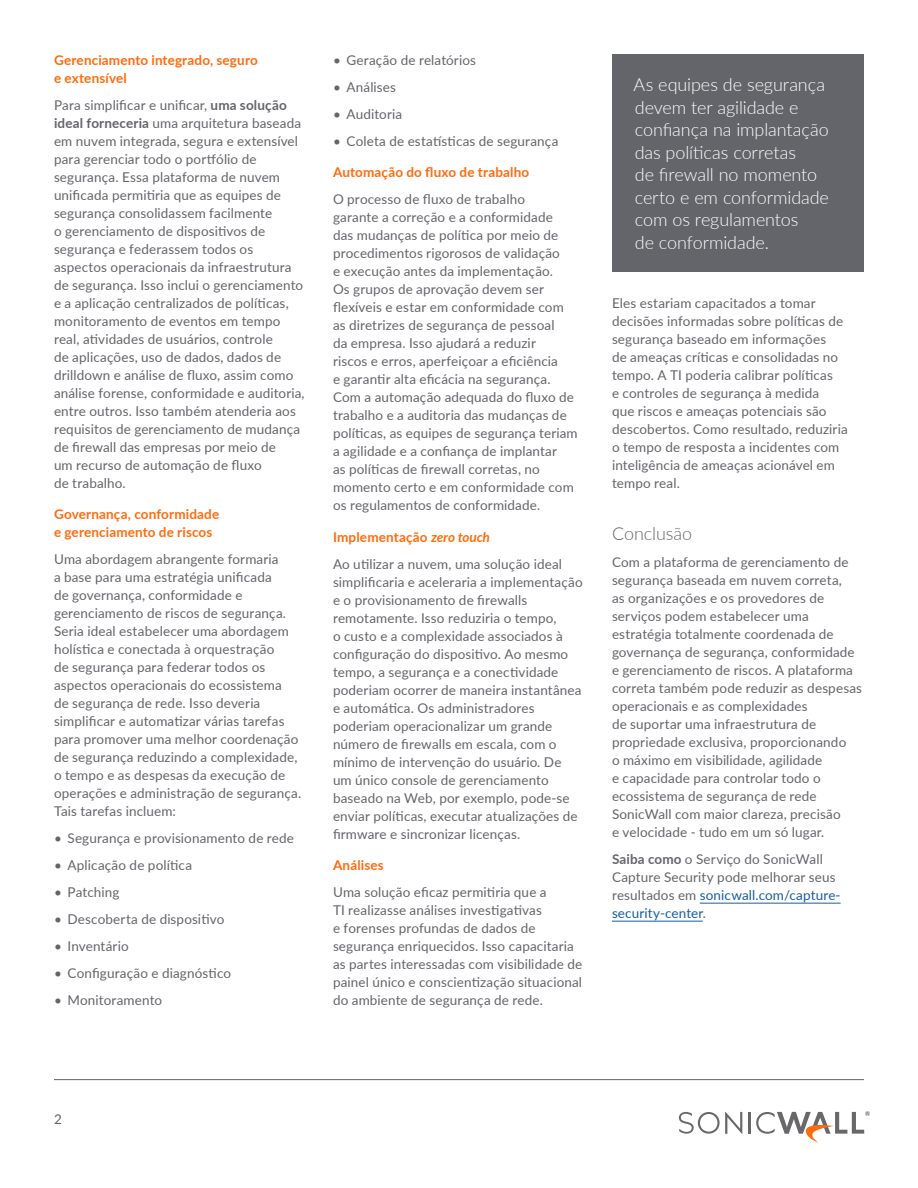
<style>
.page{position:relative;width:918px;height:1188px;background:#fff}
.page>*{position:absolute;margin:0;border:0;box-sizing:border-box;transform-origin:0 0}
.Callout_Box_Medium{font:300 18px/22.5px "Lato";letter-spacing:-.005em;color:#fff}
.Section_Heading_1{font:300 18px "Lato";letter-spacing:-.005em;color:#63656a}
.Body_Copy{font:13.5px/18px "Lato";letter-spacing:.01em;color:#63656a}
.Section_Heading_2_Su{font:700 13.5px/18px "Lato";letter-spacing:.01em;color:#ff6b0d}
.s1{font-weight:700}
.s2{font-style:italic}
.s3{color:#175d9e}
</style>
<div class="page">
<hr style="left:748px;top:1112px;width:2px;height:22px;background:#68686b">
<svg style="left:679px;top:1112px;width:63px;height:22px"></svg>
<svg style="left:756px;top:1111px;width:114px;height:32px"></svg>
<hr style="left:54px;top:1079px;width:810px;height:1px;background:#63656a">
<hr style="left:700px;top:903px;width:141px;height:1px;background:#175d9e">
<hr style="left:612px;top:921px;width:91px;height:1px;background:#175d9e">
<div style="left:612px;top:54px;width:252px;height:218px;background:#63656a"></div>
<p class="Section_Heading_2_Su" style="left:54px;top:50px;width:205px">Gerenciamento integrado, seguro e extensível</p>
<p class="Body_Copy" style="left:54px;top:95px;width:252px">Para simplificar e unificar, <span class="s1">uma solução ideal forneceria</span> uma arquitetura baseada em nuvem integrada, segura e extensível para gerenciar todo o portfólio de segurança. Essa plataforma de nuvem unificada permitiria que as equipes de segurança consolidassem facilmente<br>o gerenciamento de dispositivos de segurança e federassem todos os aspectos operacionais da infraestrutura de segurança. Isso inclui o gerenciamento e a aplicação centralizados de políticas, monitoramento de eventos em tempo real, atividades de usuários, controle<br>de aplicações, uso de dados, dados de drilldown e análise de fluxo, assim como análise forense, conformidade e auditoria, entre outros. Isso também atenderia aos requisitos de gerenciamento de mudança de firewall das empresas por meio de<br>um recurso de automação de fluxo<br>de trabalho.</p>
<p class="Section_Heading_2_Su" style="left:54px;top:505px;width:167px">Governança, conformidade e gerenciamento de riscos</p>
<p class="Body_Copy" style="left:54px;top:550px;width:249px">Uma abordagem abrangente formaria<br>a base para uma estratégia unificada<br>de governança, conformidade e gerenciamento de riscos de segurança.<br>Seria ideal estabelecer uma abordagem holística e conectada à orquestração<br>de segurança para federar todos os aspectos operacionais do ecossistema<br>de segurança de rede. Isso deveria simplificar e automatizar várias tarefas para promover uma melhor coordenação de segurança reduzindo a complexidade, o tempo e as despesas da execução de operações e administração de segurança.<br>Tais tarefas incluem:</p>
<p class="Body_Copy" style="left:54px;top:829px;width:242px">• Segurança e provisionamento de rede</p>
<p class="Body_Copy" style="left:54px;top:856px;width:140px">• Aplicação de política</p>
<p class="Body_Copy" style="left:54px;top:883px;width:67px">• Patching</p>
<p class="Body_Copy" style="left:54px;top:910px;width:172px">• Descoberta de dispositivo</p>
<p class="Body_Copy" style="left:54px;top:937px;width:76px">• Inventário</p>
<p class="Body_Copy" style="left:54px;top:964px;width:179px">• Configuração e diagnóstico</p>
<p class="Body_Copy" style="left:54px;top:991px;width:110px">• Monitoramento</p>
<p class="Body_Copy" style="left:333px;top:50px;width:144px">• Geração de relatórios</p>
<p class="Body_Copy" style="left:333px;top:77px;width:65px">• Análises</p>
<p class="Body_Copy" style="left:333px;top:104px;width:71px">• Auditoria</p>
<p class="Body_Copy" style="left:333px;top:131px;width:227px">• Coleta de estatísticas de segurança</p>
<p class="Section_Heading_2_Su" style="left:333px;top:163px;width:198px">Automação do fluxo de trabalho</p>
<p class="Body_Copy" style="left:333px;top:190px;width:246px">O processo de fluxo de trabalho<br>garante a correção e a conformidade<br>das mudanças de política por meio de procedimentos rigorosos de validação<br>e execução antes da implementação.<br>Os grupos de aprovação devem ser flexíveis e estar em conformidade com as diretrizes de segurança de pessoal<br>da empresa. Isso ajudará a reduzir<br>riscos e erros, aperfeiçoar a eficiência<br>e garantir alta eficácia na segurança.<br>Com a automação adequada do fluxo de trabalho e a auditoria das mudanças de políticas, as equipes de segurança teriam a agilidade e a confiança de implantar<br>as políticas de firewall corretas, no momento certo e em conformidade com os regulamentos de conformidade.</p>
<p class="Section_Heading_2_Su" style="left:333px;top:527px;width:158px">Implementação <span class="s2">zero touch</span></p>
<p class="Body_Copy" style="left:333px;top:554px;width:251px">Ao utilizar a nuvem, uma solução ideal simplificaria e aceleraria a implementação e o provisionamento de firewalls remotamente. Isso reduziria o tempo,<br>o custo e a complexidade associados à configuração do dispositivo. Ao mesmo tempo, a segurança e a conectividade poderiam ocorrer de maneira instantânea e automática. Os administradores poderiam operacionalizar um grande número de firewalls em escala, com o mínimo de intervenção do usuário. De um único console de gerenciamento baseado na Web, por exemplo, pode-se enviar políticas, executar atualizações de firmware e sincronizar licenças.</p>
<p class="Section_Heading_2_Su" style="left:333px;top:856px;width:52px">Análises</p>
<p class="Body_Copy" style="left:333px;top:883px;width:251px">Uma solução eficaz permitiria que a<br>TI realizasse análises investigativas<br>e forenses profundas de dados de segurança enriquecidos. Isso capacitaria as partes interessadas com visibilidade de painel único e conscientização situacional do ambiente de segurança de rede.</p>
<p class="Callout_Box_Medium" style="left:634px;top:73px;width:197px">As equipes de segurança devem ter agilidade e confiança na implantação das políticas corretas<br>de firewall no momento certo e em conformidade com os regulamentos<br>de conformidade.</p>
<p class="Body_Copy" style="left:612px;top:294px;width:237px">Eles estariam capacitados a tomar decisões informadas sobre políticas de segurança baseado em informações<br>de ameaças críticas e consolidadas no tempo. A TI poderia calibrar políticas<br>e controles de segurança à medida<br>que riscos e ameaças potenciais são descobertos. Como resultado, reduziria o tempo de resposta a incidentes com inteligência de ameaças acionável em tempo real.</p>
<p class="Section_Heading_1" style="left:612px;top:521px;width:82px">Conclusão</p>
<p class="Body_Copy" style="left:612px;top:553px;width:252px">Com a plataforma de gerenciamento de segurança baseada em nuvem correta,<br>as organizações e os provedores de serviços podem estabelecer uma estratégia totalmente coordenada de governança de segurança, conformidade e gerenciamento de riscos. A plataforma correta também pode reduzir as despesas operacionais e as complexidades<br>de suportar uma infraestrutura de propriedade exclusiva, proporcionando<br>o máximo em visibilidade, agilidade<br>e capacidade para controlar todo o ecossistema de segurança de rede SonicWall com maior clareza, precisão<br>e velocidade - tudo em um só lugar.</p>
<p class="Body_Copy" style="left:612px;top:850px;width:230px"><span class="s1">Saiba como</span> o Serviço do SonicWall<br>Capture Security pode melhorar seus resultados em <span class="s3">sonicwall.com/capture&shy;security-center</span>.</p>
<p class="Body_Copy" style="left:54px;top:1110px;width:9px">2</p>
</div>
